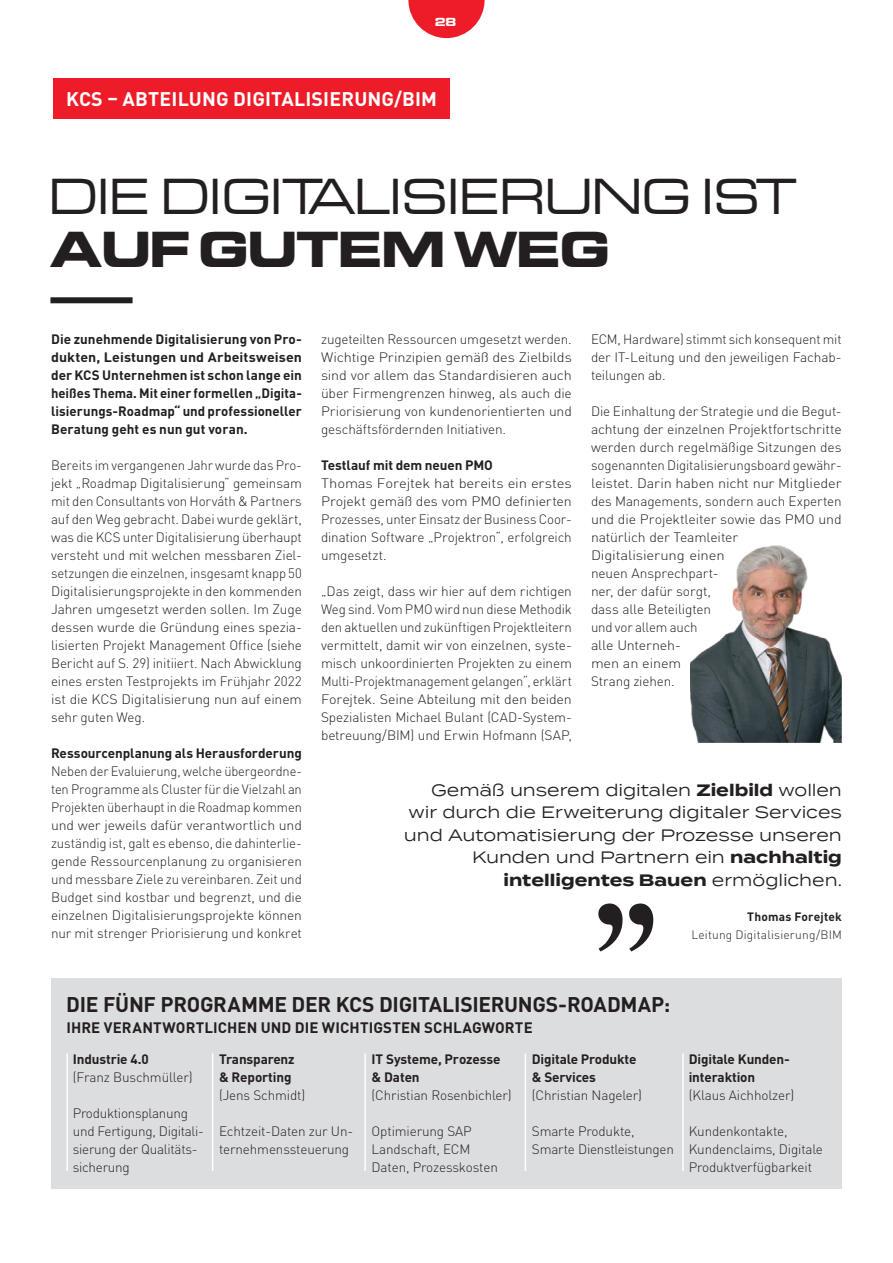
<style>
.page{position:relative;width:893px;height:1263px;background:#fff}
.page>*{position:absolute;margin:0;border:0;box-sizing:border-box;transform-origin:0 0}
.t1{font:45.15px "Thekla Extended";letter-spacing:.01em;color:#231f20}
.t2{font:45.15px "Thekla Bold Extended";letter-spacing:.01em;color:#231f20}
.t3{font:700 21px "DIN Pro";letter-spacing:-.015em;color:#231f20}
.t4{font:700 19.5px "DIN Pro";letter-spacing:.01em;color:#fff}
.t5{font:16.5px "Termina";letter-spacing:-.005em;color:#231f20}
.t6{font:700 16.5px "Termina";letter-spacing:.005em;color:#231f20}
.t7{font:700 15px "DIN Pro";letter-spacing:.01em;color:#231f20}
.t8{font:300 13.5px/18px "DIN Pro";letter-spacing:-.01em;color:#231f20;text-align:justify}
.t9{font:300 13.5px/18px "DIN Pro";letter-spacing:-.01em;color:#231f20;text-align:justify;scale:.96 1}
.t10{font:700 13.5px/18px "DIN Pro";letter-spacing:-.01em;color:#231f20;text-align:justify}
.t11{font:300 13.5px/18px "DIN Pro";letter-spacing:-.01em;color:#231f20;text-align:justify;scale:1.1 1}
.Bildunterschrift{font:300 12px "DIN Pro";letter-spacing:.015em;color:#231f20}
.Bildunterschrift-2{font:700 12px "DIN Pro";letter-spacing:.015em;color:#231f20}
.t12{font:10.5px "Thekla Bold Extended";color:#fff}
.s1{font-weight:700}
.s2{font-weight:400}
</style>
<div class="page">
<div style="left:53px;top:79px;width:397px;height:40px;background:#ee1c28"></div>
<svg style="left:408px;top:0;width:77px;height:38px"></svg>
<div style="left:50px;top:297px;width:83px;height:6px;background:#231f20"></div>
<img style="left:690px;top:545px;width:152px;height:198px">
<svg style="left:598px;top:903px;width:55px;height:48px"></svg>
<div style="left:51px;top:978px;width:791px;height:210px;background:#dcdddf"></div>
<hr style="left:212px;top:1053px;width:1px;height:118px;background:#fff">
<hr style="left:66px;top:1053px;width:2px;height:118px;background:#fff">
<hr style="left:364px;top:1053px;width:2px;height:118px;background:#fff">
<hr style="left:525px;top:1053px;width:1px;height:118px;background:#fff">
<hr style="left:682px;top:1053px;width:2px;height:118px;background:#fff">
<p class="t12" style="left:434px;top:14px;width:23px">28</p>
<p class="t4" style="left:66px;top:86px;width:373px">KCS – ABTEILUNG DIGITALISIERUNG/BIM</p>
<p class="t1" style="left:49px;top:160px;width:748px">DIE DIGITALISIERUNG IST</p>
<p class="t2" style="left:49px;top:215px;width:560px">AUF GUTEM WEG</p>
<p class="t10" style="left:51px;top:330px;width:252px">Die zunehmende Digitalisierung von Pro&shy;dukten, Leistungen und Arbeitsweisen der KCS Unternehmen ist schon lange ein heißes Thema. Mit einer formellen „Digita&shy;lisierungs-Roadmap“ und professioneller Beratung geht es nun gut voran.</p>
<p class="t8" style="left:51px;top:456px;width:252px">Bereits im vergangenen Jahr wurde das Pro&shy;jekt „Roadmap Digitalisierung“ gemeinsam mit den Consultants von Horváth &amp; Partners auf den Weg gebracht. Dabei wurde geklärt, was die KCS unter Digitalisierung überhaupt versteht und mit welchen messbaren Ziel&shy;setzungen die einzelnen, insgesamt knapp 50<br>Digitalisierungsprojekte in den kommenden Jahren umgesetzt werden sollen. Im Zuge dessen wurde die Gründung eines spezia&shy;lisierten Projekt Management Office (siehe Bericht auf S. 29) initiiert. Nach Abwicklung eines ersten Testprojekts im Frühjahr 2022 ist die KCS Digitalisierung nun auf einem sehr guten Weg.</p>
<p class="t10" style="left:51px;top:744px;width:252px">Ressourcenplanung als Herausforderung</p>
<p class="t9" style="left:51px;top:762px;width:263px">Neben der Evaluierung, welche übergeordne&shy;ten Programme als Cluster für die Vielzahl an Projekten überhaupt in die Roadmap kommen und wer jeweils dafür verantwortlich und zuständig ist, galt es ebenso, die dahinterlie&shy;gende Ressourcenplanung zu organisieren und messbare Ziele zu vereinbaren. Zeit und Budget sind kostbar und begrenzt, und die einzelnen Digitalisierungsprojekte können nur mit strenger Priorisierung und konkret</p>
<p class="t8" style="left:321px;top:330px;width:252px">zugeteilten Ressourcen umgesetzt werden.<br>Wichtige Prinzipien gemäß des Zielbilds sind vor allem das Standardisieren auch über Firmengrenzen hinweg, als auch die Priorisierung von kundenorientierten und geschäftsfördernden Initiativen.</p>
<p class="t10" style="left:321px;top:456px;width:173px">Testlauf mit dem neuen PMO</p>
<p class="t11" style="left:321px;top:474px;width:230px">Thomas Forejtek hat bereits ein erstes Projekt gemäß des vom PMO definierten Prozesses, unter Einsatz der Business Coor&shy;dination Software „Projektron“, erfolgreich umgesetzt.</p>
<p class="t8" style="left:321px;top:582px;width:252px">„Das zeigt, dass wir hier auf dem richtigen Weg sind. Vom PMO wird nun diese Methodik den aktuellen und zukünftigen Projektleitern vermittelt, damit wir von einzelnen, syste&shy;misch unkoordinierten Projekten zu einem Multi-Projektmanagement gelangen“, erklärt Forejtek. Seine Abteilung mit den beiden Spezialisten Michael Bulant (CAD-System&shy;betreuung/BIM) und Erwin Hofmann (SAP,</p>
<p class="t8" style="left:591px;top:330px;width:252px">ECM, Hardware) stimmt sich konsequent mit der IT-Leitung und den jeweiligen Fachab&shy;teilungen ab.</p>
<p class="t8" style="left:591px;top:402px;width:252px;text-align:left">Die Einhaltung der Strategie und die Begut&shy;achtung der einzelnen Projektfortschritte werden durch regelmäßige Sitzungen des sogenannten Digitalisierungsboard gewähr&shy;leistet. Darin haben nicht nur Mitglieder des Managements, sondern auch Experten und die Projektleiter sowie das PMO und natürlich der Teamleiter<br>Digitalisierung einen<br>neuen Ansprechpart-<br>ner, der dafür sorgt,<br>dass alle Beteiligten<br>und vor allem auch<br>alle Unterneh-<br>men an einem<br>Strang ziehen.</p>
<p class="t5" style="left:431px;top:778px;width:412px">Gemäß unserem digitalen <span class="s1">Zielbild</span> wollen</p>
<p class="t5" style="left:409px;top:800px;width:435px">wir durch die Erweiterung digitaler Services</p>
<p class="t5" style="left:404px;top:823px;width:439px">und Automatisierung der Prozesse unseren</p>
<p class="t5" style="left:472px;top:845px;width:371px">Kunden und Partnern ein <span class="s1">nachhaltig</span></p>
<p class="t6" style="left:503px;top:868px;width:340px">intelligentes Bauen <span class="s2">ermöglichen.</span></p>
<p class="Bildunterschrift-2" style="left:747px;top:909px;width:96px">Thomas Forejtek</p>
<p class="Bildunterschrift" style="left:691px;top:927px;width:152px">Leitung Digitalisierung/BIM</p>
<p class="t3" style="left:66px;top:990px;width:606px">DIE FÜNF PROGRAMME DER KCS DIGITALISIERUNGS-ROADMAP:</p>
<p class="t7" style="left:66px;top:1017px;width:468px">IHRE VERANTWORTLICHEN UND DIE WICHTIGSTEN SCHLAGWORTE</p>
<p class="t10" style="left:73px;top:1049px;width:77px">Industrie 4.0</p>
<p class="t8" style="left:73px;top:1067px;width:121px">(Franz Buschmüller)</p>
<p class="t8" style="left:73px;top:1103px;width:117px">Produktionsplanung</p>
<p class="t8" style="left:73px;top:1121px;width:133px">und Fertigung, Digitali&shy;sierung der Qualitäts-</p>
<p class="t8" style="left:73px;top:1157px;width:58px">sicherung</p>
<p class="t10" style="left:219px;top:1049px;width:77px">Transparenz</p>
<p class="t10" style="left:219px;top:1067px;width:74px">&amp; Reporting</p>
<p class="t8" style="left:219px;top:1085px;width:88px">(Jens Schmidt)</p>
<p class="t8" style="left:219px;top:1121px;width:136px">Echtzeit-Daten zur Un&shy;ternehmenssteuerung</p>
<p class="t10" style="left:372px;top:1049px;width:130px">IT Systeme, Prozesse</p>
<p class="t10" style="left:372px;top:1067px;width:50px">&amp; Daten</p>
<p class="t8" style="left:372px;top:1085px;width:142px">(Christian Rosenbichler)</p>
<p class="t8" style="left:372px;top:1121px;width:102px">Optimierung SAP</p>
<p class="t8" style="left:372px;top:1139px;width:100px">Landschaft, ECM</p>
<p class="t8" style="left:372px;top:1157px;width:128px">Daten, Prozesskosten</p>
<p class="t10" style="left:532px;top:1049px;width:106px">Digitale Produkte</p>
<p class="t10" style="left:532px;top:1067px;width:65px">&amp; Services</p>
<p class="t8" style="left:532px;top:1085px;width:112px">(Christian Nageler)</p>
<p class="t8" style="left:532px;top:1121px;width:104px">Smarte Produkte,</p>
<p class="t8" style="left:532px;top:1139px;width:144px">Smarte Dienstleistungen</p>
<p class="t10" style="left:689px;top:1049px;width:103px">Digitale Kunden-</p>
<p class="t10" style="left:689px;top:1067px;width:68px">interaktion</p>
<p class="t8" style="left:689px;top:1085px;width:107px">(Klaus Aichholzer)</p>
<p class="t8" style="left:689px;top:1121px;width:136px;text-align:left">Kundenkontakte,<br>Kundenclaims, Digitale<br>Produktverfügbarkeit</p>
</div>
